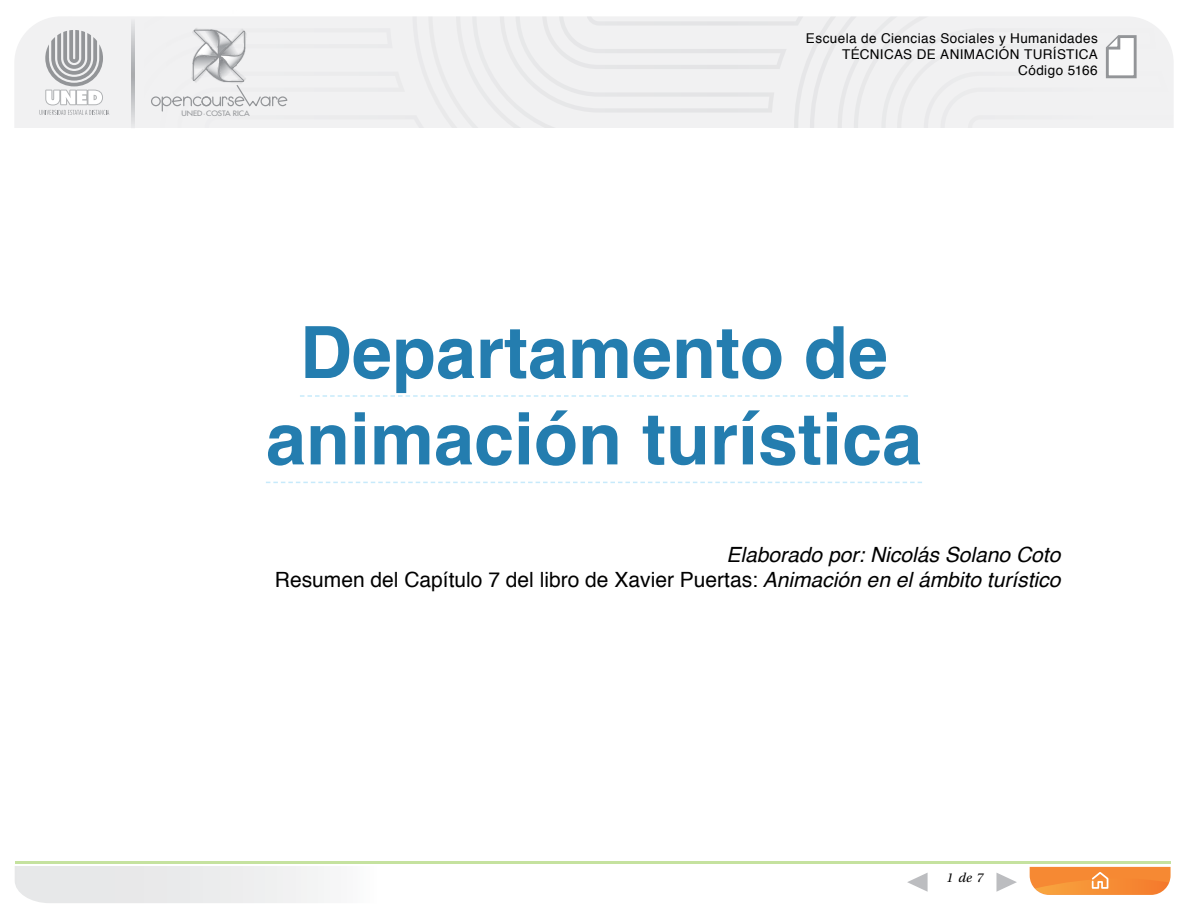
<style>
.page{position:relative;width:1188px;height:918px;background:#fff}
.page>*{position:absolute;margin:0;border:0;box-sizing:border-box;transform-origin:0 0}
.Título1_ppt{font:700 72px/86.4px "Helvetica";color:#247daf;text-align:center}
.alternativo_ppt{font:21px "Helvetica";color:#000}
.alternativo_ppt-2{font:italic 21px "Helvetica";color:#000}
.Nombre_de_curso{font:13.5px "Helvetica";letter-spacing:.03em;color:#000}
.t1{font:italic 13.5px "Utopia Std";color:#000}
.t2{font:500 7.2px "Futura Std";letter-spacing:-.005em;color:#939598;scale:1.1 1}
.s1{font-style:italic}
</style>
<div class="page">
<svg style="left:15px;top:866px;width:1156px;height:37px"></svg>
<svg style="left:996px;top:873px;width:21px;height:19px"></svg>
<svg style="left:907px;top:873px;width:21px;height:19px"></svg>
<svg style="left:535px;top:16px;width:275px;height:112px"></svg>
<div style="left:135px;top:16px;width:293px;height:112px;background:#f1f1f2"></div>
<svg style="left:428px;top:16px;width:107px;height:112px"></svg>
<svg style="left:1030px;top:867px;width:141px;height:28px;background:#f69342"></svg>
<svg style="left:810px;top:16px;width:364px;height:112px"></svg>
<svg style="left:15px;top:17px;width:117px;height:111px"></svg>
<hr style="left:15px;top:861px;width:1156px;height:3px;background:#8cc63f">
<div style="left:139px;top:16px;width:160px;height:112px;background:#f1f1f2"></div>
<div style="left:162px;top:96px;width:10px;height:10px;border:1px solid #939598;border-radius:50%"></div>
<svg style="left:162px;top:97px;width:1px;height:14px"></svg>
<div style="left:151px;top:96px;width:10px;height:10px;border:1px solid #939598;border-radius:50%"></div>
<div style="left:261px;top:96px;width:9px;height:10px;border:1px solid #939598;border-radius:50%"></div>
<svg style="left:269px;top:96px;width:19px;height:11px"></svg>
<svg style="left:172px;top:30px;width:90px;height:78px"></svg>
<svg style="left:132px;top:17px;width:3px;height:111px"></svg>
<svg style="left:300px;top:395px;width:608px;height:2px"></svg>
<svg style="left:266px;top:482px;width:656px;height:1px"></svg>
<p class="t2" style="left:182px;top:109px;width:63px">UNED·COSTA RICA</p>
<p class="Nombre_de_curso" style="left:806px;top:27px;width:293px">Escuela de Ciencias Sociales y Humanidades</p>
<p class="Nombre_de_curso" style="left:842px;top:44px;width:257px">TÉCNICAS DE ANIMACIÓN TURÍSTICA</p>
<p class="Nombre_de_curso" style="left:1018px;top:60px;width:81px">Código 5166</p>
<p class="Título1_ppt" style="left:266px;top:310px;width:658px">Departamento de animación turística</p>
<p class="alternativo_ppt-2" style="left:727px;top:538px;width:335px">Elaborado por: Nicolás Solano Coto</p>
<p class="alternativo_ppt" style="left:275px;top:563px;width:787px">Resumen del Capítulo 7 del libro de Xavier Puertas: <span class="s1">Animación en el ámbito turístico</span></p>
<p class="t1" style="left:947px;top:871px;width:38px">1 de 7</p>
</div>
